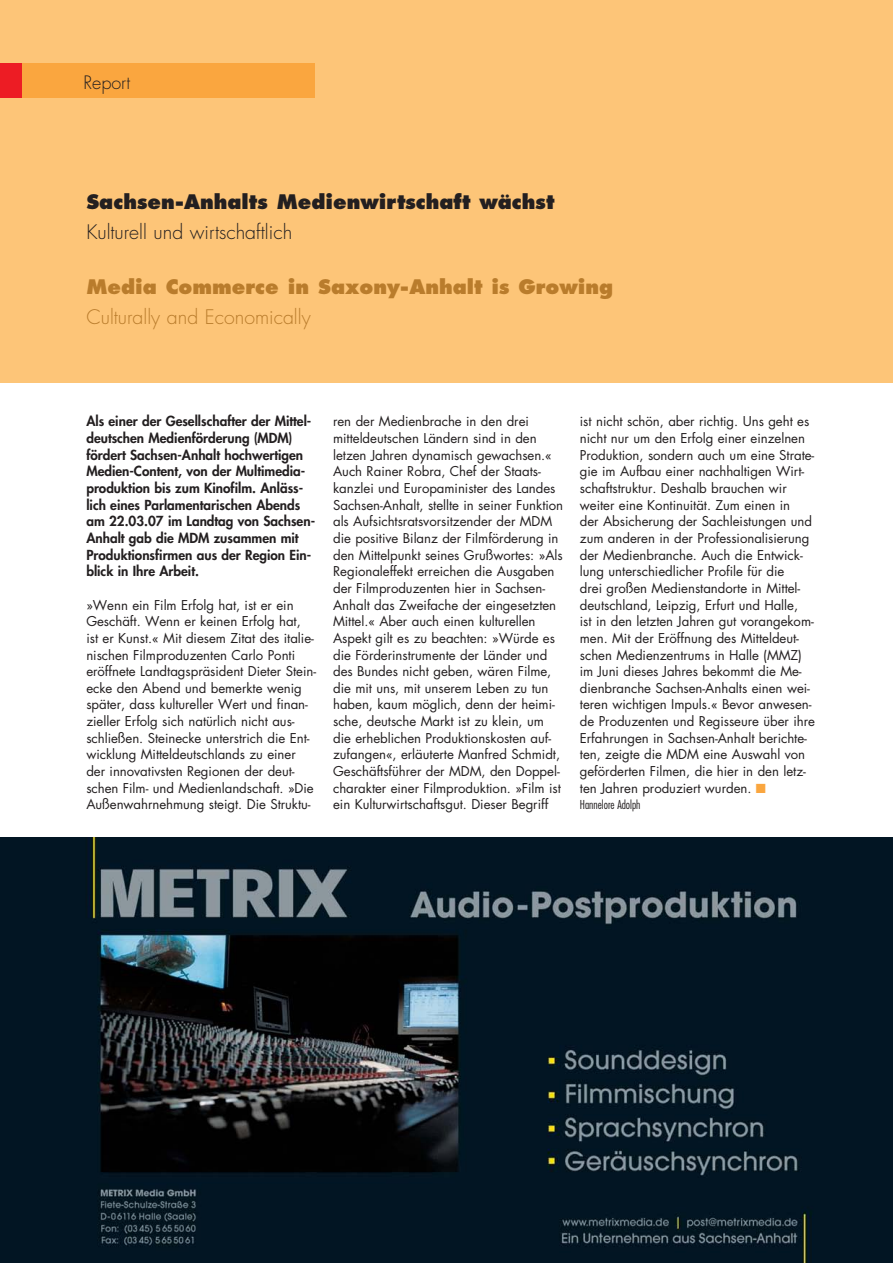
<style>
.page{position:relative;width:893px;height:1263px;background:#fff}
.page>*{position:absolute;margin:0;border:0;box-sizing:border-box;transform-origin:0 0}
.t1{font:800 19.5px "Futura LT";color:#b97c2c}
.t2{font:800 19.5px "Futura LT";color:#231f20}
.t3{font:300 19.5px "Futura";color:#231f20}
.t4{font:300 19.5px "Futura";color:#b97c2c}
.t5{font:300 18px "Futura";color:#231f20}
.t6{font:800 13.5px/16.6px "Futura";color:#231f20}
.t7{font:13.2px/16.6px "Futura LT";letter-spacing:-.005em;color:#231f20}
.t8{font:300 condensed 12px "Futura";color:#231f20}
.s1{color:#faa63f}
</style>
<div class="page">
<img style="left:0;top:838px;width:892px;height:425px">
<div style="left:0;top:0;width:892px;height:383px;background:#fdc578"></div>
<div style="left:0;top:64px;width:314px;height:34px;background:#faa63f"></div>
<div style="left:0;top:64px;width:21px;height:34px;background:#ed1c24"></div>
<h2 class="t5" style="left:83px;top:74px;width:48px">Report</h2>
<h1 class="t2" style="left:86px;top:195px;width:469px">Sachsen-Anhalts Medienwirtschaft wächst</h1>
<h1 class="t3" style="left:86px;top:223px;width:207px">Kulturell und wirtschaftlich</h1>
<h1 class="t1" style="left:86px;top:280px;width:528px">Media Commerce in Saxony-Anhalt is Growing</h1>
<h1 class="t4" style="left:86px;top:308px;width:226px">Culturally and Economically</h1>
<p class="t6" style="left:86px;top:414px;width:230px">Als einer der Gesellschafter der Mittel&shy;deutschen Medienförderung (MDM) fördert Sachsen-Anhalt hochwertigen Medien-Content, von der Multimedia&shy;produktion bis zum Kinofilm. Anläss&shy;lich eines Parlamentarischen Abends am 22.03.07 im Landtag von Sachsen-Anhalt gab die MDM zusammen mit Produktionsfirmen aus der Region Ein&shy;blick in Ihre Arbeit.</p>
<p class="t7" style="left:86px;top:596px;width:231px">»Wenn ein Film Erfolg hat, ist er ein Geschäft. Wenn er keinen Erfolg hat,<br>ist er Kunst.« Mit diesem Zitat des italie&shy;nischen Filmproduzenten Carlo Ponti eröffnete Landtagspräsident Dieter Stein&shy;ecke den Abend und bemerkte wenig später, dass kultureller Wert und finan&shy;zieller Erfolg sich natürlich nicht aus&shy;schließen. Steinecke unterstrich die Ent&shy;wicklung Mitteldeutschlands zu einer der innovativsten Regionen der deut&shy;schen Film- und Medienlandschaft. »Die Außenwahrnehmung steigt. Die Struktu-</p>
<p class="t7" style="left:333px;top:413px;width:232px">ren der Medienbrache in den drei mitteldeutschen Ländern sind in den letzen Jahren dynamisch gewachsen.« Auch Rainer Robra, Chef der Staats&shy;kanzlei und Europaminister des Landes Sachsen-Anhalt, stellte in seiner Funktion als Aufsichtsratsvorsitzender der MDM die positive Bilanz der Filmförderung in den Mittelpunkt seines Grußwortes: »Als Regionaleffekt erreichen die Ausgaben der Filmproduzenten hier in Sachsen-Anhalt das Zweifache der eingesetzten Mittel.« Aber auch einen kulturellen Aspekt gilt es zu beachten: »Würde es die Förderinstrumente der Länder und des Bundes nicht geben, wären Filme, die mit uns, mit unserem Leben zu tun haben, kaum möglich, denn der heimi&shy;sche, deutsche Markt ist zu klein, um die erheblichen Produktionskosten auf&shy;zufangen«, erläuterte Manfred Schmidt, Geschäftsführer der MDM, den Doppel&shy;charakter einer Filmproduktion. »Film ist ein Kulturwirtschaftsgut. Dieser Begriff</p>
<p class="t7" style="left:580px;top:413px;width:236px">ist nicht schön, aber richtig. Uns geht es nicht nur um den Erfolg einer einzelnen Produktion, sondern auch um eine Strate&shy;gie im Aufbau einer nachhaltigen Wirt&shy;schaftstruktur. Deshalb brauchen wir weiter eine Kontinuität. Zum einen in<br>der Absicherung der Sachleistungen und zum anderen in der Professionalisierung der Medienbranche. Auch die Entwick&shy;lung unterschiedlicher Profile für die<br>drei großen Medienstandorte in Mittel&shy;deutschland, Leipzig, Erfurt und Halle,<br>ist in den letzten Jahren gut vorangekom&shy;men. Mit der Eröffnung des Mitteldeut&shy;schen Medienzentrums in Halle (MMZ) im Juni dieses Jahres bekommt die Me&shy;dienbranche Sachsen-Anhalts einen wei&shy;teren wichtigen Impuls.« Bevor anwesen&shy;de Produzenten und Regisseure über ihre Erfahrungen in Sachsen-Anhalt berichte&shy;ten, zeigte die MDM eine Auswahl von geförderten Filmen, die hier in den letz&shy;ten Jahren produziert wurden. <span class="s1">■</span></p>
<p class="t8" style="left:580px;top:800px;width:62px">Hannelore Adolph</p>
</div>
